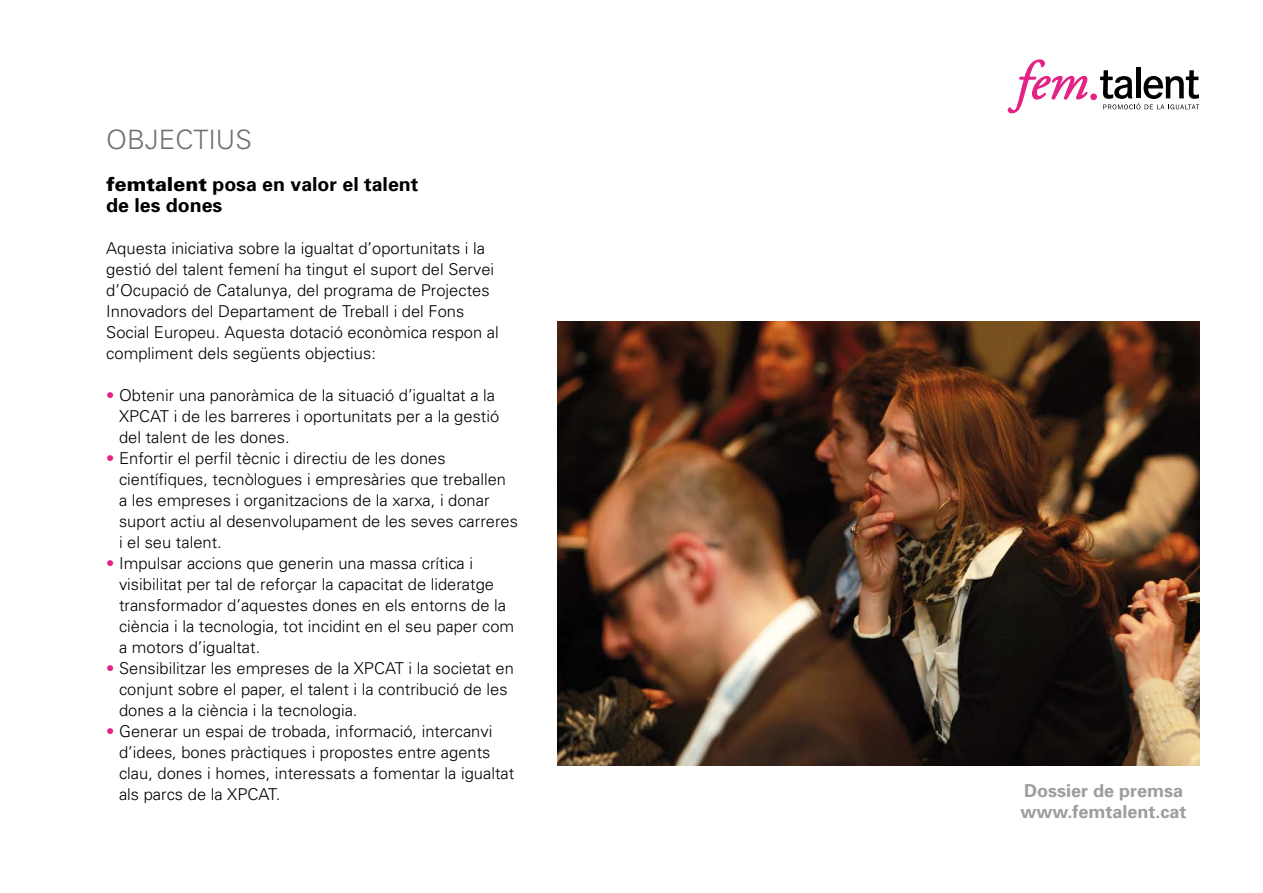
<style>
.page{position:relative;width:1263px;height:893px;background:#fff}
.page>*{position:absolute;margin:0;border:0;box-sizing:border-box;transform-origin:0 0}
.t1{font:300 26.7px "Univers";color:#707173}
.t2{font:700 19.35px/21px "Univers";color:#000}
.t3{font:700 17.85px/21.6px "Univers";color:#9c9d9f}
.t4{font:300 16.35px/21px "Univers";color:#000}
.s1{font-weight:900}
.s2{color:#e42184}
</style>
<div class="page">
<svg style="left:1007px;top:59px;width:192px;height:55px"></svg>
<div style="left:1090px;top:94px;width:7px;height:6px;border:1px solid #e42184;border-radius:50%"></div>
<img style="left:557px;top:322px;width:642px;height:443px">
<h1 class="t1" style="left:106px;top:123px;width:144px">OBJECTI US</h1>
<p class="t2" style="left:106px;top:174px;width:314px"><span class="s1">femtalent</span> posa en valor el talent de les dones</p>
<p class="t4" style="left:106px;top:238px;width:394px">Aquesta iniciativa sobre la igualtat d’oportunitats i la gestió del talent femení ha tingut el suport del Servei d’Ocupació de Catalunya, del programa de Projectes<br>I nnovadors del Departament de Treball i del Fons Social E uropeu. Aquesta dotació econòmica respon al compliment dels següents objectius:</p>
<p class="t4" style="left:119px;top:385px;width:382px;text-indent:-13px"><span class="s2">•</span> Obtenir una panoràmica de la situació d’igualtat a la<br>XPCAT i de les barreres i oportunitats per a la gestió del talent de les dones.</p>
<p class="t4" style="left:119px;top:448px;width:400px;text-indent:-13px"><span class="s2">•</span> Enfortir el perfil tècnic i directiu de les dones científiques, tecnòlogues i empresàries que treballen a les empreses i organitzacions de la xarxa, i donar suport actiu al desenvolupament de les seves carreres i el seu talent.</p>
<p class="t4" style="left:119px;top:553px;width:397px;text-indent:-13px"><span class="s2">•</span> I mpulsar accions que generin una massa crítica i visibilitat per tal de reforçar la capacitat de lideratge transformador d’aquestes dones en els entorns de la ciència i la tecnologia, tot incidint en el seu paper com a motors d’igualtat.</p>
<p class="t4" style="left:119px;top:658px;width:396px;text-indent:-13px"><span class="s2">•</span> Sensibilitzar les empreses de la XPCAT i la societat en conjunt sobre el paper, el talent i la contribució de les dones a la ciència i la tecnologia.</p>
<p class="t4" style="left:119px;top:721px;width:397px;text-indent:-13px"><span class="s2">•</span> Generar un espai de trobada, informació, intercanvi d’idees, bones pràctiques i propostes entre agents clau, dones i homes, interessats a fomentar la igualtat als parcs de la XPCAT.</p>
<p class="t3" style="left:1020px;top:780px;width:168px">Dossier de premsa www.femtalent.cat</p>
</div>
